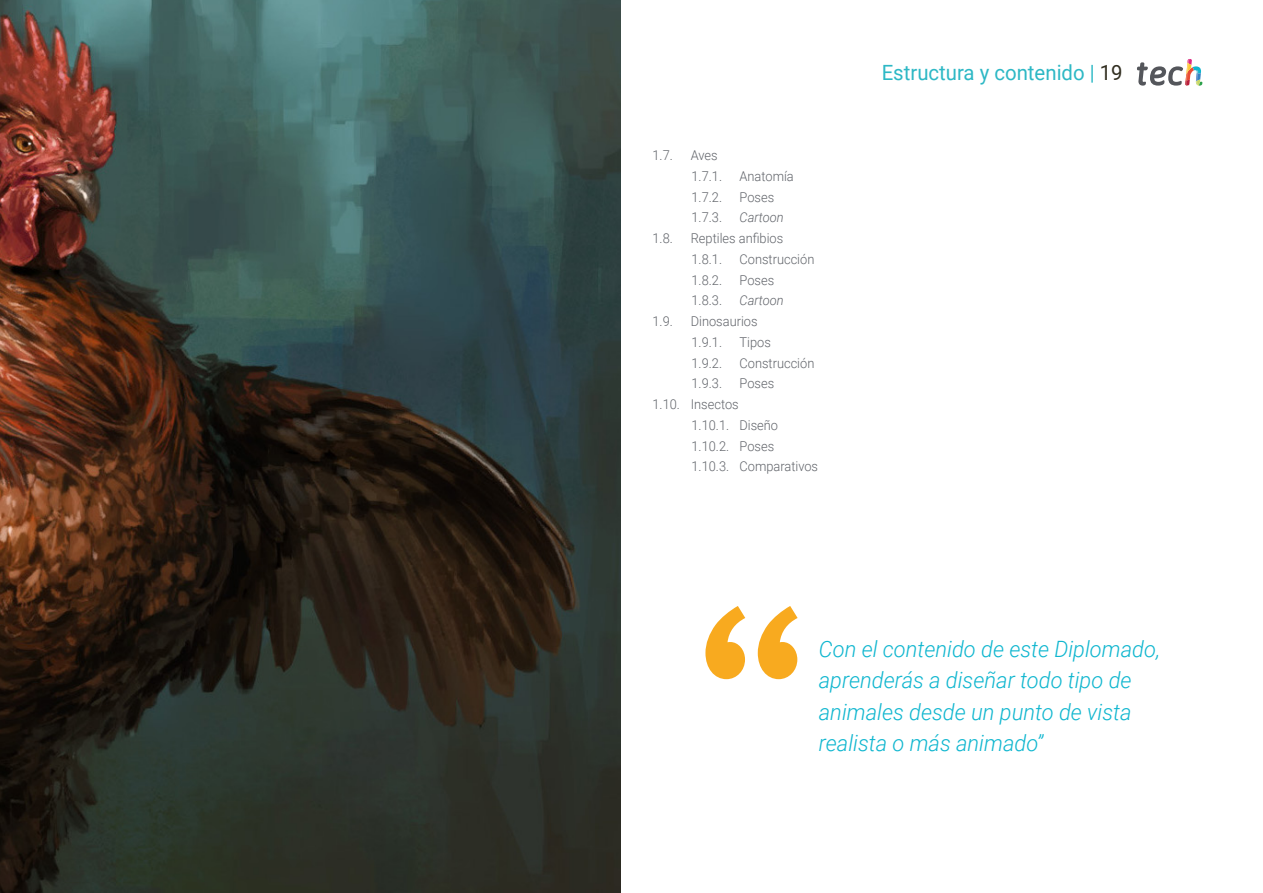
<style>
.page{position:relative;width:1263px;height:893px;background:#fff}
.page>*{position:absolute;margin:0;border:0;box-sizing:border-box;transform-origin:0 0}
.t1{font:italic 300 22.5px/31.5px "Roboto";color:#0fb6cf}
.t2{font:21px "Roboto";color:#2db8c5}
.t3{font:300 13.5px/20.7px "Roboto";color:#61646a;scale:.95 1}
.t4{font:italic 300 13.5px "Roboto";color:#61646a;scale:.95 1}
.s1{color:#312e20}
</style>
<div class="page">
<svg style="left:705px;top:606px;width:93px;height:73px"></svg>
<svg style="left:1137px;top:59px;width:65px;height:27px"></svg>
<img style="left:0;top:0;width:621px;height:893px">
<p class="t3" style="left:652px;top:144px;width:23px">1.7.</p>
<p class="t3" style="left:691px;top:144px;width:34px">Aves<br>1.7.1.</p>
<p class="t3" style="left:739px;top:165px;width:59px">Anatomía</p>
<p class="t3" style="left:691px;top:186px;width:34px">1.7.2.</p>
<p class="t3" style="left:739px;top:186px;width:38px">Poses</p>
<p class="t3" style="left:691px;top:207px;width:34px">1.7.3.</p>
<p class="t4" style="left:739px;top:208px;width:48px">Cartoon</p>
<p class="t3" style="left:652px;top:227px;width:23px">1.8.</p>
<p class="t3" style="left:691px;top:227px;width:99px">Reptiles anfibios<br>1.8.1.</p>
<p class="t3" style="left:739px;top:248px;width:80px">Construcción</p>
<p class="t3" style="left:691px;top:269px;width:34px">1.8.2.</p>
<p class="t3" style="left:739px;top:269px;width:38px">Poses</p>
<p class="t3" style="left:691px;top:290px;width:34px">1.8.3.</p>
<p class="t4" style="left:739px;top:291px;width:48px">Cartoon</p>
<p class="t3" style="left:652px;top:310px;width:23px">1.9.</p>
<p class="t3" style="left:691px;top:310px;width:72px">Dinosaurios<br>1.9.1.</p>
<p class="t3" style="left:739px;top:331px;width:34px">Tipos</p>
<p class="t3" style="left:691px;top:352px;width:34px">1.9.2.</p>
<p class="t3" style="left:739px;top:352px;width:80px">Construcción</p>
<p class="t3" style="left:691px;top:373px;width:34px">1.9.3.</p>
<p class="t3" style="left:739px;top:373px;width:38px">Poses</p>
<p class="t3" style="left:691px;top:393px;width:135px;text-indent:-39px">1.10. Insectos<br>1.10.1. Diseño<br>1.10.2. Poses<br>1.10.3. Comparativos</p>
<h2 class="t2" style="left:882px;top:57px;width:242px">Estructura y contenido | <span class="s1">19</span></h2>
<h1 class="t1" style="left:819px;top:632px;width:343px">Con el contenido de este Diplomado, aprenderás a diseñar todo tipo de animales desde un punto de vista realista o más animado”</h1>
</div>
